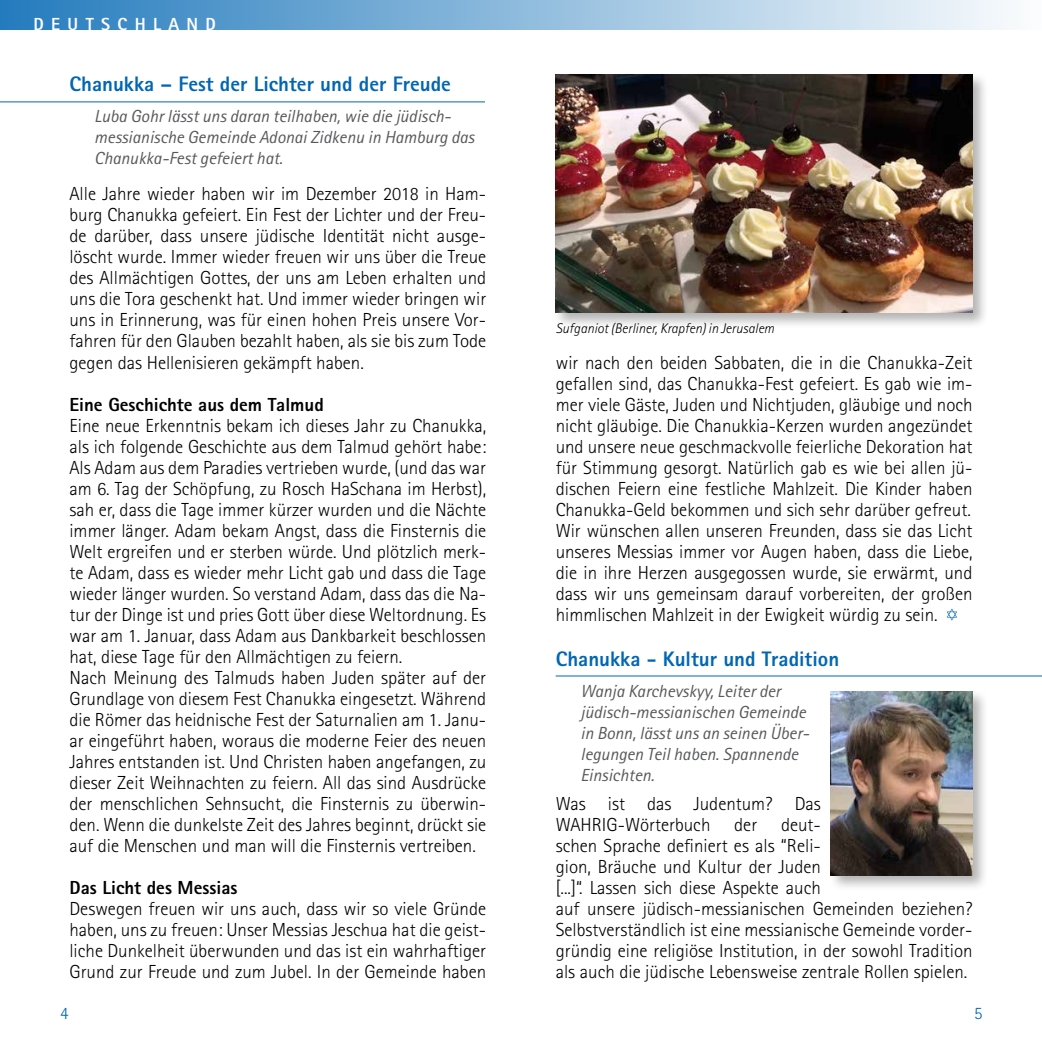
<style>
.page{position:relative;width:1042px;height:1042px;background:#fff}
.page>*{position:absolute;margin:0;border:0;box-sizing:border-box;transform-origin:0 0}
.t1{font:800 21px "Agfa Rotis Sans Serif";color:#0066b3}
.t2{font:300 18.9px/21px "Agfa Rotis Sans Serif";color:#000;text-align:justify}
.t3{font:800 18.9px "Agfa Rotis Sans Serif";color:#000}
.t4{font:italic 17.5px/21px "Agfa Rotis Sans Serif";color:#58595b}
.t5{font:800 17.5px "Agfa Rotis Sans Serif";letter-spacing:.42em;color:#fff}
.t6{font:300 17.5px "Agfa Rotis Sans Serif";color:#0066b3}
.t7{font:italic 300 14px "Agfa Rotis Sans Serif";color:#000}
</style>
<div class="page">
<div style="left:0;top:0;width:1042px;height:30px;background:linear-gradient(to right,#247bbd,#fbfcfd)"></div>
<svg style="left:946px;top:608px;width:11px;height:12px"></svg>
<hr style="left:0;top:101px;width:485px;height:1px;background:#0066b3">
<hr style="left:556px;top:675px;width:486px;height:1px;background:#0066b3">
<div style="left:553px;top:72px;width:436px;height:257px;background:#000;opacity:.3"></div>
<img style="left:556px;top:74px;width:416px;height:239px">
<div style="left:828px;top:689px;width:161px;height:203px;background:#000;opacity:.3"></div>
<img style="left:831px;top:692px;width:141px;height:183px">
<p class="t5" style="left:33px;top:13px;width:184px">DEUTSCHLAND</p>
<p class="t1" style="left:69px;top:70px;width:383px">Chanukka – Fest der Lichter und der Freude</p>
<p class="t4" style="left:94px;top:106px;width:382px">Luba Gohr lässt uns daran teilhaben, wie die jüdisch&shy;messianische Gemeinde Adonai Zidkenu in Hamburg das<br>Chanukka-Fest gefeiert hat.</p>
<p class="t2" style="left:69px;top:184px;width:418px">Alle Jahre wieder haben wir im Dezember 2018 in Ham&shy;burg Chanukka gefeiert. Ein Fest der Lichter und der Freu&shy;de darüber, dass unsere jüdische Identität nicht ausge&shy;löscht wurde. Immer wieder freuen wir uns über die Treue des Allmächtigen Gottes, der uns am Leben erhalten und uns die Tora geschenkt hat. Und immer wieder bringen wir uns in Erinnerung, was für einen hohen Preis unsere Vor&shy;fahren für den Glauben bezahlt haben, als sie bis zum Tode gegen das Hellenisieren gekämpft haben.</p>
<p class="t3" style="left:69px;top:392px;width:256px">Eine Geschichte aus dem Talmud</p>
<p class="t2" style="left:69px;top:415px;width:418px;text-align:left">Eine neue Erkenntnis bekam ich dieses Jahr zu Chanukka, als ich folgende Geschichte aus dem Talmud gehört habe:<br>Als Adam aus dem Paradies vertrieben wurde, (und das war am 6. Tag der Schöpfung, zu Rosch HaSchana im Herbst), sah er, dass die Tage immer kürzer wurden und die Nächte immer länger. Adam bekam Angst, dass die Finsternis die Welt ergreifen und er sterben würde. Und plötzlich merk&shy;te Adam, dass es wieder mehr Licht gab und dass die Tage wieder länger wurden. So verstand Adam, dass das die Na&shy;tur der Dinge ist und pries Gott über diese Weltordnung. Es war am 1. Januar, dass Adam aus Dankbarkeit beschlossen hat, diese Tage für den Allmächtigen zu feiern.<br>Nach Meinung des Talmuds haben Juden später auf der Grundlage von diesem Fest Chanukka eingesetzt. Während die Römer das heidnische Fest der Saturnalien am 1. Janu&shy;ar eingeführt haben, woraus die moderne Feier des neuen Jahres entstanden ist. Und Christen haben angefangen, zu dieser Zeit Weihnachten zu feiern. All das sind Ausdrücke der menschlichen Sehnsucht, die Finsternis zu überwin&shy;den. Wenn die dunkelste Zeit des Jahres beginnt, drückt sie auf die Menschen und man will die Finsternis vertreiben.</p>
<p class="t3" style="left:69px;top:875px;width:169px">Das Licht des Messias</p>
<p class="t2" style="left:69px;top:898px;width:418px">Deswegen freuen wir uns auch, dass wir so viele Gründe haben, uns zu freuen: Unser Messias Jeschua hat die geist&shy;liche Dunkelheit überwunden und das ist ein wahrhaftiger Grund zur Freude und zum Jubel. In der Gemeinde haben</p>
<p class="t7" style="left:556px;top:320px;width:220px">Sufganiot (Berliner, Krapfen) in Jerusalem</p>
<p class="t2" style="left:556px;top:352px;width:418px">wir nach den beiden Sabbaten, die in die Chanukka-Zeit gefallen sind, das Chanukka-Fest gefeiert. Es gab wie im&shy;mer viele Gäste, Juden und Nichtjuden, gläubige und noch nicht gläubige. Die Chanukkia-Kerzen wurden angezündet und unsere neue geschmackvolle feierliche Dekoration hat für Stimmung gesorgt. Natürlich gab es wie bei allen jü&shy;dischen Feiern eine festliche Mahlzeit. Die Kinder haben Chanukka-Geld bekommen und sich sehr darüber gefreut.<br>Wir wünschen allen unseren Freunden, dass sie das Licht unseres Messias immer vor Augen haben, dass die Liebe, die in ihre Herzen ausgegossen wurde, sie erwärmt, und dass wir uns gemeinsam darauf vorbereiten, der großen himmlischen Mahlzeit in der Ewigkeit würdig zu sein.</p>
<p class="t1" style="left:556px;top:645px;width:285px">Chanukka - Kultur und Tradition</p>
<p class="t4" style="left:580px;top:681px;width:230px">Wanja Karchevskyy, Leiter der jüdisch-messianischen Gemeinde in Bonn, lässt uns an seinen Über&shy;legungen Teil haben. Spannende<br>Einsichten.</p>
<p class="t2" style="left:556px;top:793px;width:267px">Was ist das Judentum? Das<br>WAHRIG-Wörterbuch</p>
<p class="t2" style="left:556px;top:814px;width:418px;text-align:left;text-indent:225px">deut-<br>schen Sprache definiert es als “Reli-<br>gion, Bräuche und Kultur der Juden<br>[...]“. Lassen sich diese Aspekte auch<br>auf unsere jüdisch-messianischen Gemeinden beziehen?<br>Selbstverständlich ist eine messianische Gemeinde vorder&shy;gründig eine religiöse Institution, in der sowohl Tradition als auch die jüdische Lebensweise zentrale Rollen spielen.</p>
<p class="t2" style="left:734px;top:814px;width:25px">der</p>
<p class="t6" style="left:60px;top:1003px;width:10px">4</p>
<p class="t6" style="left:974px;top:1003px;width:10px">5</p>
</div>
